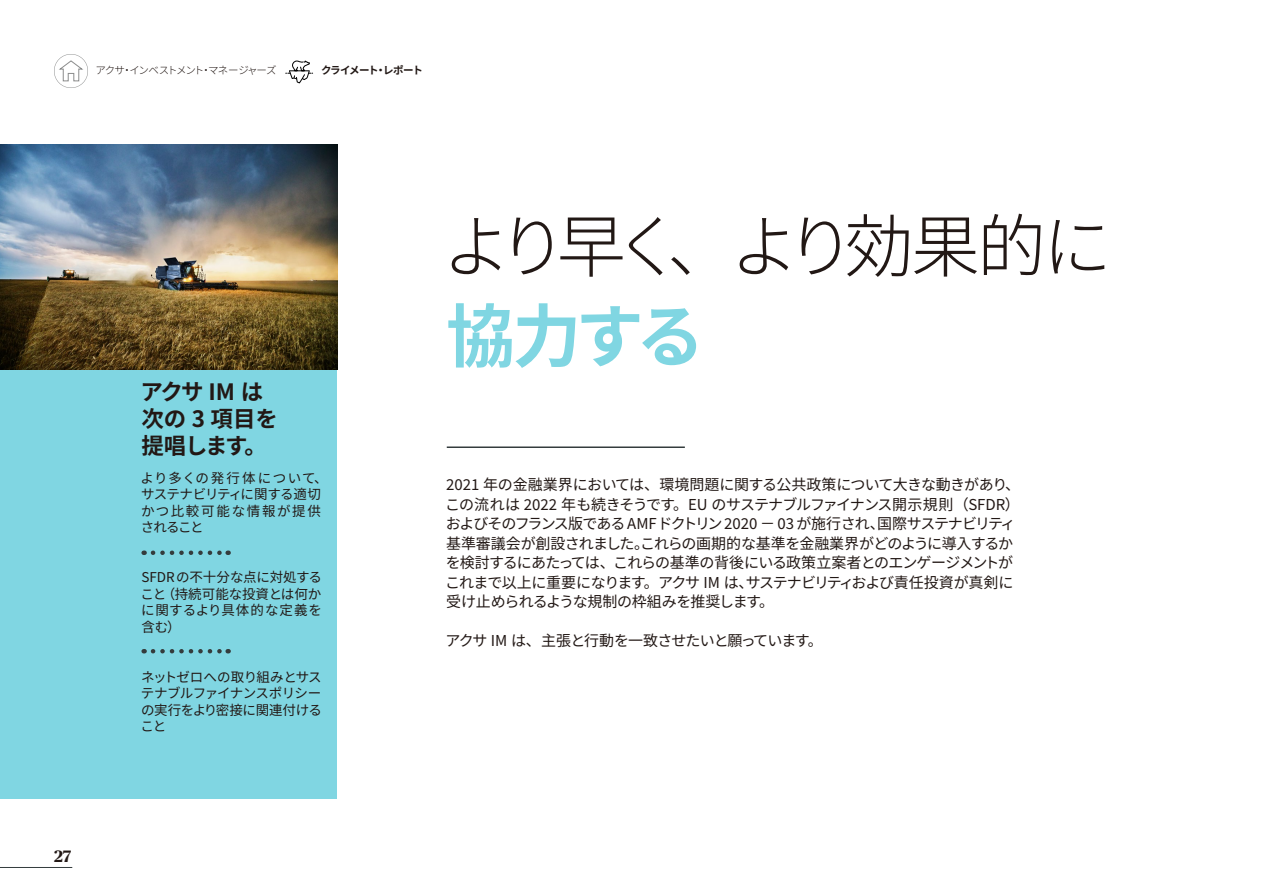
<style>
.page{position:relative;width:1263px;height:893px;background:#fff}
.page>*{position:absolute;margin:0;border:0;box-sizing:border-box;transform-origin:0 0}
.t1{font:300 69px "Source Han Sans JP";letter-spacing:-.145em;color:#221815}
.t2{font:700 69px "Source Han Sans JP";color:#80d6e2}
.t3{font:700 22.5px/27px "Source Han Sans JP";letter-spacing:-.035em;color:#221815}
.t4{font:700 16.5px "Publico Headline";color:#221815}
.t5{font:15px/19.5px "Source Han Sans JP";letter-spacing:-.04em;color:#221815}
.t6{font:15px "Source Han Sans JP";letter-spacing:-.065em;color:#221815}
.t7{font:13.5px/16.5px "Source Han Sans JP";letter-spacing:-.01em;color:#221815;text-align:justify}
.t8{font:13.5px/16.5px "Source Han Sans JP";letter-spacing:.04em;color:#221815}
.t9{font:300 10.5px "Source Han Sans JP";letter-spacing:-.1em;color:#221815}
.t10{font:700 10.5px "Source Han Sans JP";letter-spacing:-.095em;color:#221815}
</style>
<div class="page">
<svg style="left:286px;top:60px;width:27px;height:24px"></svg>
<svg style="left:54px;top:54px;width:34px;height:34px"></svg>
<hr style="left:0;top:867px;width:72px;height:1px;background:#343c3d">
<div style="left:0;top:358px;width:337px;height:441px;background:#80d6e2"></div>
<hr style="left:447px;top:446px;width:238px;height:2px;background:#343c3d">
<img style="left:0;top:144px;width:337px;height:226px">
<svg style="left:153px;top:550px;width:76px;height:5px"></svg>
<svg style="left:153px;top:649px;width:76px;height:4px"></svg>
<p class="t9" style="left:96px;top:65px;width:182px">アクサ・インベストメント・マネージャーズ</p>
<p class="t10" style="left:321px;top:65px;width:103px">クライメート・レポート</p>
<p class="t4" style="left:54px;top:844px;width:19px">27</p>
<h2 class="t3" style="left:141px;top:379px;width:139px">アクサ IM は次の 3 項目を提唱します。</h2>
<p class="t8" style="left:141px;top:470px;width:189px">より多くの発行体について、サステナビリティに関する適切かつ比較可能な情報が提供されること</p>
<p class="t7" style="left:140px;top:569px;width:183px">SFDRの不十分な点に対処すること（持続可能な投資とは何かに関するより具体的な定義を含む）</p>
<p class="t7" style="left:140px;top:669px;width:183px">ネットゼロへの取り組みとサステナブルファイナンスポリシーの実行をより密接に関連付けること</p>
<h1 class="t1" style="left:442px;top:207px;width:671px">より早く、より効果的に</h1>
<h1 class="t2" style="left:446px;top:297px;width:260px">協力する</h1>
<p class="t5" style="left:445px;top:475px;width:577px">2021 年の金融業界においては、環境問題に関する公共政策について大きな動きがあり、この流れは 2022 年も続きそうです。EU のサステナブルファイナンス開示規則（SFDR）およびそのフランス版である AMFドクトリン 2020 － 03 が施行され、国際サステナビリティ基準審議会が創設されました。これらの画期的な基準を金融業界がどのように導入するかを検討するにあたっては、これらの基準の背後にいる政策立案者とのエンゲージメントがこれまで以上に重要になります。アクサ IM は、サステナビリティおよび責任投資が真剣に受け止められるような規制の枠組みを推奨します。</p>
<p class="t6" style="left:445px;top:632px;width:379px">アクサ IM は、主張と行動を一致させたいと願っています。</p>
</div>
